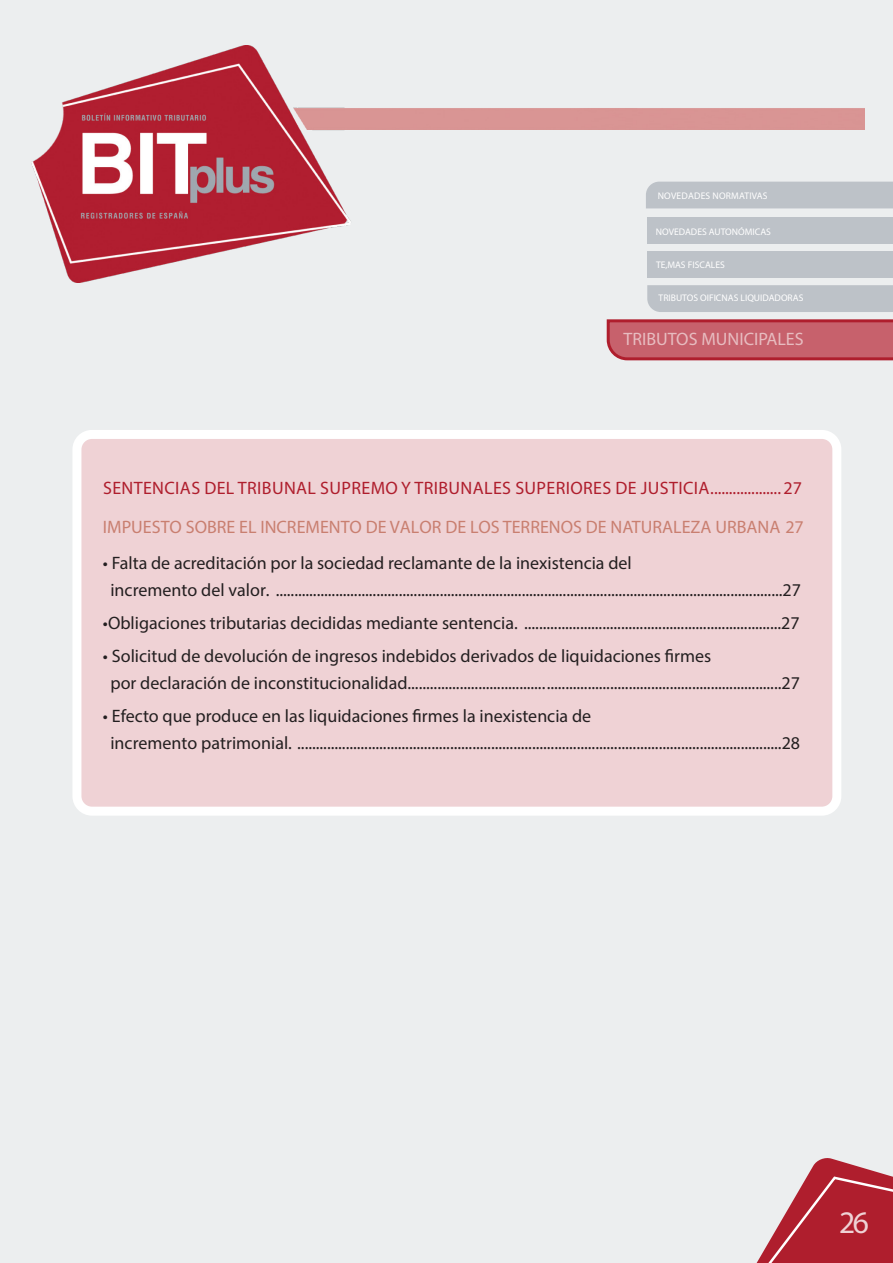
<style>
.page{position:relative;width:893px;height:1263px;background:#eceeef}
.page>*{position:absolute;margin:0;border:0;box-sizing:border-box;transform-origin:0 0}
.t1{font:31.5px "Myriad Pro";color:#efd2d5}
.t2{font:18px/27px "Myriad Pro";color:#231f20}
.t3{font:18px "Myriad Pro";letter-spacing:.02em;color:#af1e2d}
.t4{font:18px "Myriad Pro";color:#c97f70}
.t5{font:18px "Myriad Pro";color:#e7bcc0}
.t6{font:9.6px "Myriad Pro";color:#fff}
.t7{font:9.6px "Myriad Pro";letter-spacing:.02em;color:#fff}
</style>
<div class="page">
<img style="left:31px;top:45px;width:834px;height:237px">
<div style="left:646px;top:182px;width:247px;height:26px;background:#bdc2c8"></div>
<div style="left:77px;top:434px;width:760px;height:377px;background:#efd2d5;border-radius:15px"></div>
<div style="left:72px;top:430px;width:769px;height:386px;border:9px solid #fff;border-radius:15px"></div>
<svg style="left:606px;top:319px;width:287px;height:42px;background:#c45b66"></svg>
<svg style="left:756px;top:1158px;width:137px;height:105px"></svg>
<div style="left:647px;top:285px;width:246px;height:27px;background:#bdc2c8"></div>
<div style="left:647px;top:251px;width:246px;height:27px;background:#bdc2c8"></div>
<div style="left:647px;top:217px;width:246px;height:27px;background:#bdc2c8"></div>
<p class="t7" style="left:658px;top:190px;width:111px">NOVEDADES NORMATIVAS</p>
<p class="t6" style="left:660px;top:223px;width:98px">TRIBUTOS MUNICIPALES</p>
<p class="t6" style="left:656px;top:226px;width:117px">NOVEDADES AUTONÓMICAS</p>
<p class="t6" style="left:656px;top:258px;width:70px">TE,MAS FISCALES</p>
<p class="t6" style="left:659px;top:291px;width:146px">TRIBUTOS OIFICNAS LIQUIDADORAS</p>
<p class="t5" style="left:623px;top:328px;width:182px">TRIBUTOS MUNICIPALES</p>
<p class="t3" style="left:103px;top:477px;width:700px">SENTENCIAS DEL TRIBUNAL SUPREMO Y TRIBUNALES SUPERIORES DE JUSTICIA................... 27</p>
<p class="t4" style="left:103px;top:516px;width:702px">IMPUESTO SOBRE EL INCREMENTO DE VALOR DE LOS TERRENOS DE NATURALEZA URBANA 27</p>
<p class="t2" style="left:110px;top:549px;width:692px;text-indent:-7px">• Falta de acreditación por la sociedad reclamante de la inexistencia del<br>incremento del valor. ........................................................................................................................................27</p>
<p class="t2" style="left:103px;top:609px;width:698px">•Obligaciones tributarias decididas mediante sentencia. .....................................................................27</p>
<p class="t2" style="left:110px;top:642px;width:691px;text-indent:-7px">• Solicitud de devolución de ingresos indebidos derivados de liquidaciones firmes<br>por declaración de inconstitucionalidad..................................... ...............................................................27</p>
<p class="t2" style="left:110px;top:702px;width:691px;text-indent:-7px">• Efecto que produce en las liquidaciones firmes la inexistencia de<br>incremento patrimonial. ..................................................................................................................................28</p>
<p class="t1" style="left:839px;top:1202px;width:31px">26</p>
</div>
